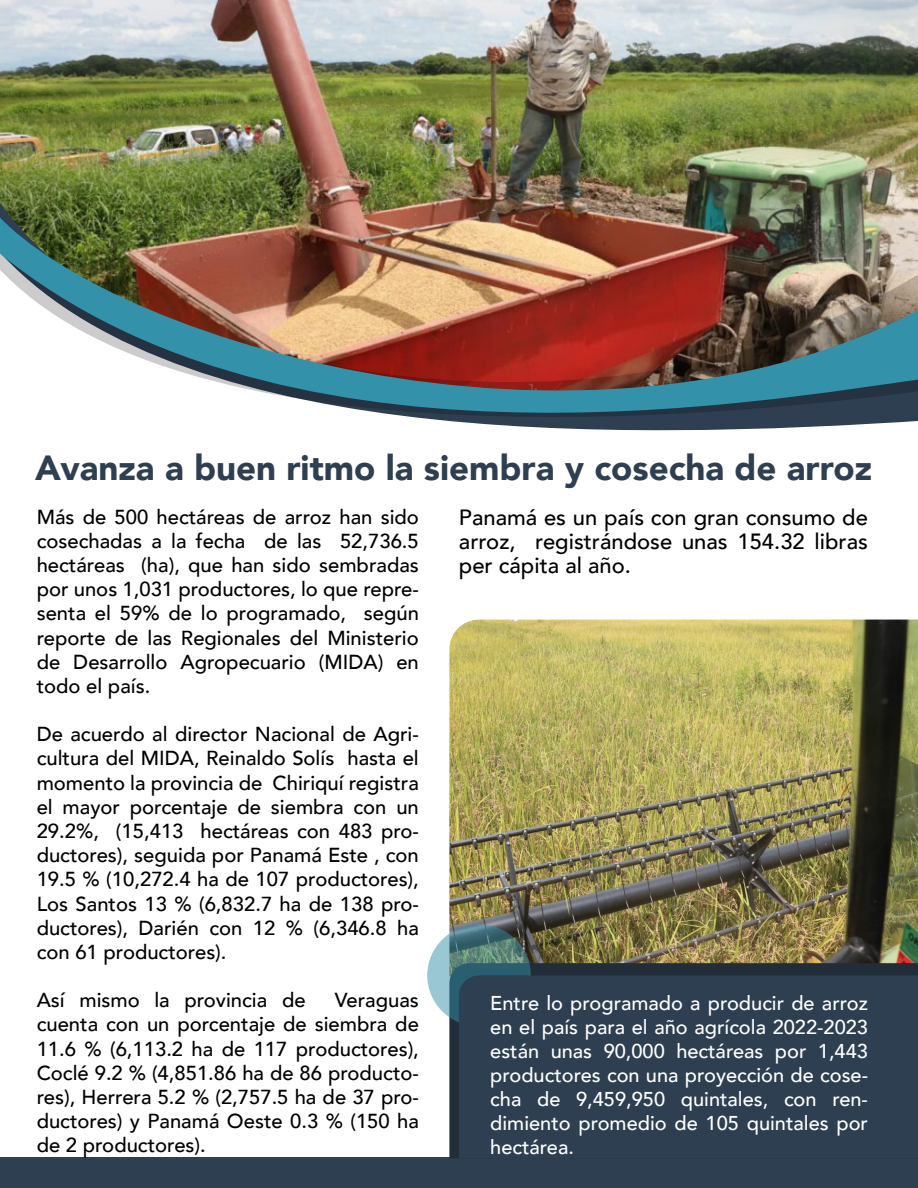
<style>
.page{position:relative;width:918px;height:1188px;background:#fff}
.page>*{position:absolute;margin:0;border:0;box-sizing:border-box;transform-origin:0 0}
.t1{font:900 34.95px "Avenir";color:#2e3f52}
.t2{font:500 22.05px/24px "Avenir";color:#000;text-align:justify}
.t3{font:500 20.25px/24.2px "Avenir";color:#000;text-align:justify}
.t4{font:500 19.95px/24px "Avenir";color:#fff;text-align:justify}
</style>
<div class="page">
<img style="left:0;top:0;width:918px;height:1188px">
<h1 class="t1" style="left:35px;top:438px;width:838px">Avanza a buen ritmo la siembra y cosecha de arroz</h1>
<p class="t3" style="left:37px;top:503px;width:384px">Más de 500 hectáreas de arroz han sido cosechadas a la fecha de las 52,736.5 hectáreas (ha), que han sido sembradas por unos 1,031 productores, lo que repre&shy;senta el 59% de lo programado, según reporte de las Regionales del Ministerio de Desarrollo Agropecuario (MIDA) en todo el país.</p>
<p class="t3" style="left:37px;top:721px;width:384px">De acuerdo al director Nacional de Agri&shy;cultura del MIDA, Reinaldo Solís hasta el momento la provincia de Chiriquí registra el mayor porcentaje de siembra con un 29.2%, (15,413 hectáreas con 483 pro&shy;ductores), seguida por Panamá Este , con 19.5 % (10,272.4 ha de 107 productores), Los Santos 13 % (6,832.7 ha de 138 pro&shy;ductores), Darién con 12 % (6,346.8 ha con 61 productores).</p>
<p class="t3" style="left:37px;top:987px;width:270px">Así mismo la provincia de</p>
<p class="t3" style="left:37px;top:987px;width:384px;text-indent:298px">Veraguas cuenta con un porcentaje de siembra de 11.6 % (6,113.2 ha de 117 productores), Coclé 9.2 % (4,851.86 ha de 86 producto&shy;res), Herrera 5.2 % (2,757.5 ha de 37 pro&shy;ductores) y Panamá Oeste 0.3 % (150 ha de 2 productores).</p>
<p class="t2" style="left:459px;top:504px;width:411px">Panamá es un país con gran consumo de arroz, registrándose unas 154.32 libras per cápita al año.</p>
<p class="t4" style="left:490px;top:990px;width:379px">Entre lo programado a producir de arroz en el país para el año agrícola 2022-2023 están unas 90,000 hectáreas por 1,443 productores con una proyección de cose&shy;cha de 9,459,950 quintales, con ren&shy;dimiento promedio de 105 quintales por hectárea.</p>
</div>
